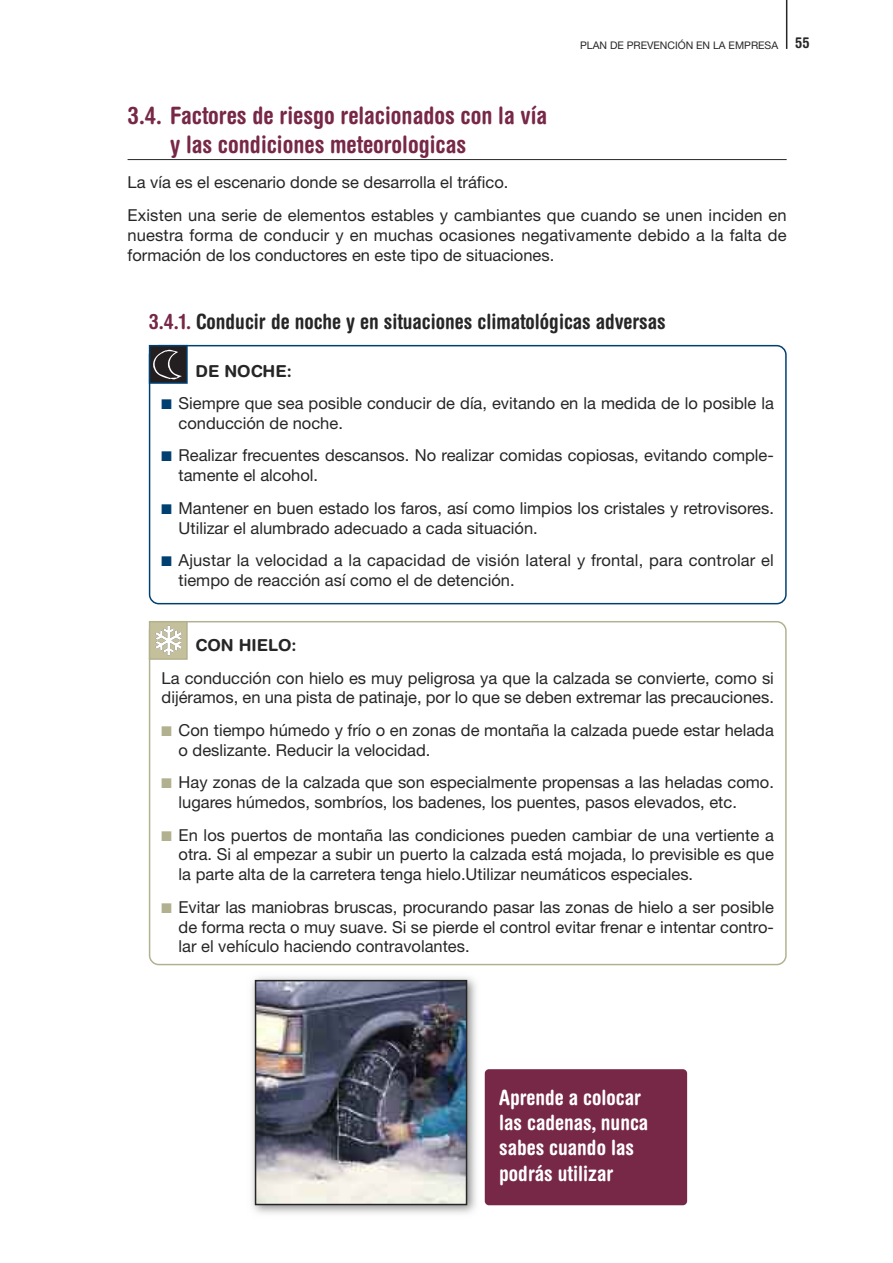
<style>
.page{position:relative;width:893px;height:1263px;background:#fff}
.page>*{position:absolute;margin:0;border:0;box-sizing:border-box;transform-origin:0 0}
.t1{font:700 condensed 24px/28.8px "Helvetica Rounded";color:#782847}
.t2{font:700 condensed 21px/25.2px "Helvetica Rounded";color:#fff}
.t3{font:700 condensed 21px "Helvetica Rounded";color:#272627}
.t4{font:16.5px/19.8px "Helvetica Neue";color:#272627}
.t5{font:700 16.5px "Helvetica Rounded";color:#272627}
.t6{font:10.5px "Helvetica Neue";color:#272627}
.s1{font-family:"Helvetica Rounded";font-weight:700;font-stretch:condensed;font-size:15px}
.s2{color:#782847}
.s3{font-family:"Monotype Sorts";font-size:13.5px;color:#004071}
.s4{font-family:"Monotype Sorts";font-size:13.5px;color:#b2b18f}
</style>
<div class="page">
<svg style="left:149px;top:621px;width:638px;height:344px"></svg>
<div style="left:150px;top:622px;width:36px;height:36px;background:#c5c09c"></div>
<svg style="left:155px;top:626px;width:27px;height:29px"></svg>
<div style="left:149px;top:621px;width:39px;height:39px;border:2px solid #b2b18f"></div>
<svg style="left:149px;top:345px;width:638px;height:259px"></svg>
<hr style="left:128px;top:159px;width:659px;height:1px;background:#272627">
<hr style="left:786px;top:0;width:1px;height:49px;background:#272627">
<div style="left:150px;top:346px;width:36px;height:36px;background:#231f20"></div>
<svg style="left:153px;top:350px;width:29px;height:29px"></svg>
<div style="left:149px;top:345px;width:39px;height:39px;border:2px solid #004071"></div>
<div style="left:485px;top:1069px;width:202px;height:136px;background:#782847;border-radius:4px"></div>
<img style="left:252px;top:977px;width:224px;height:237px">
<img style="left:258px;top:983px;width:206px;height:219px">
<div style="left:255px;top:980px;width:212px;height:225px;border:2px solid #272627"></div>
<p class="t6" style="left:580px;top:41px;width:231px">PLAN DE PREVENCIÓN EN LA EMPRESA <span class="s1">55</span></p>
<h1 class="t1" style="left:170px;top:103px;width:378px;text-indent:-43px">3.4. Factores de riesgo relacionados con la vía y las condiciones meteorologicas</h1>
<p class="t4" style="left:128px;top:168px;width:661px;line-height:32.5px">La vía es el escenario donde se desarrolla el tráfico.<br>Existen una serie de elementos estables y cambiantes que cuando se unen inciden en</p>
<p class="t4" style="left:128px;top:227px;width:661px">nuestra forma de conducir y en muchas ocasiones negativamente debido a la falta de formación de los conductores en este tipo de situaciones.</p>
<p class="t3" style="left:149px;top:314px;width:518px"><span class="s2">3.4.1.</span> Conducir de noche y en situaciones climatológicas adversas</p>
<p class="t5" style="left:196px;top:365px;width:98px">DE NOCHE:</p>
<p class="t4" style="left:179px;top:395px;width:597px;text-indent:-17px"><span class="s3">■</span> Siempre que sea posible conducir de día, evitando en la medida de lo posible la conducción de noche.</p>
<p class="t4" style="left:179px;top:447px;width:597px;text-indent:-17px"><span class="s3">■</span> Realizar frecuentes descansos. No realizar comidas copiosas, evitando comple&shy;tamente el alcohol.</p>
<p class="t4" style="left:179px;top:500px;width:597px;text-indent:-17px"><span class="s3">■</span> Mantener en buen estado los faros, así como limpios los cristales y retrovisores.<br>Utilizar el alumbrado adecuado a cada situación.</p>
<p class="t4" style="left:179px;top:552px;width:597px;text-indent:-17px"><span class="s3">■</span> Ajustar la velocidad a la capacidad de visión lateral y frontal, para controlar el tiempo de reacción así como el de detención.</p>
<p class="t5" style="left:196px;top:639px;width:103px">CON HIELO:</p>
<p class="t4" style="left:162px;top:669px;width:614px">La conducción con hielo es muy peligrosa ya que la calzada se convierte, como si dijéramos, en una pista de patinaje, por lo que se deben extremar las precauciones.</p>
<p class="t4" style="left:179px;top:722px;width:597px;text-indent:-17px"><span class="s4">■</span> Con tiempo húmedo y frío o en zonas de montaña la calzada puede estar helada o deslizante. Reducir la velocidad.</p>
<p class="t4" style="left:179px;top:774px;width:597px;text-indent:-17px"><span class="s4">■</span> Hay zonas de la calzada que son especialmente propensas a las heladas como. lugares húmedos, sombríos, los badenes, los puentes, pasos elevados, etc.</p>
<p class="t4" style="left:179px;top:826px;width:597px;text-align:justify;text-indent:-17px"><span class="s4">■</span> En los puertos de montaña las condiciones pueden cambiar de una vertiente a otra. Si al empezar a subir un puerto la calzada está mojada, lo previsible es que la parte alta de la carretera tenga hielo.Utilizar neumáticos especiales.</p>
<p class="t4" style="left:179px;top:899px;width:597px;text-align:justify;text-indent:-17px"><span class="s4">■</span> Evitar las maniobras bruscas, procurando pasar las zonas de hielo a ser posible de forma recta o muy suave. Si se pierde el control evitar frenar e intentar contro&shy;lar el vehículo haciendo contravolantes.</p>
<p class="t2" style="left:499px;top:1087px;width:151px">Aprende a colocar las cadenas, nunca sabes cuando las podrás utilizar</p>
</div>
